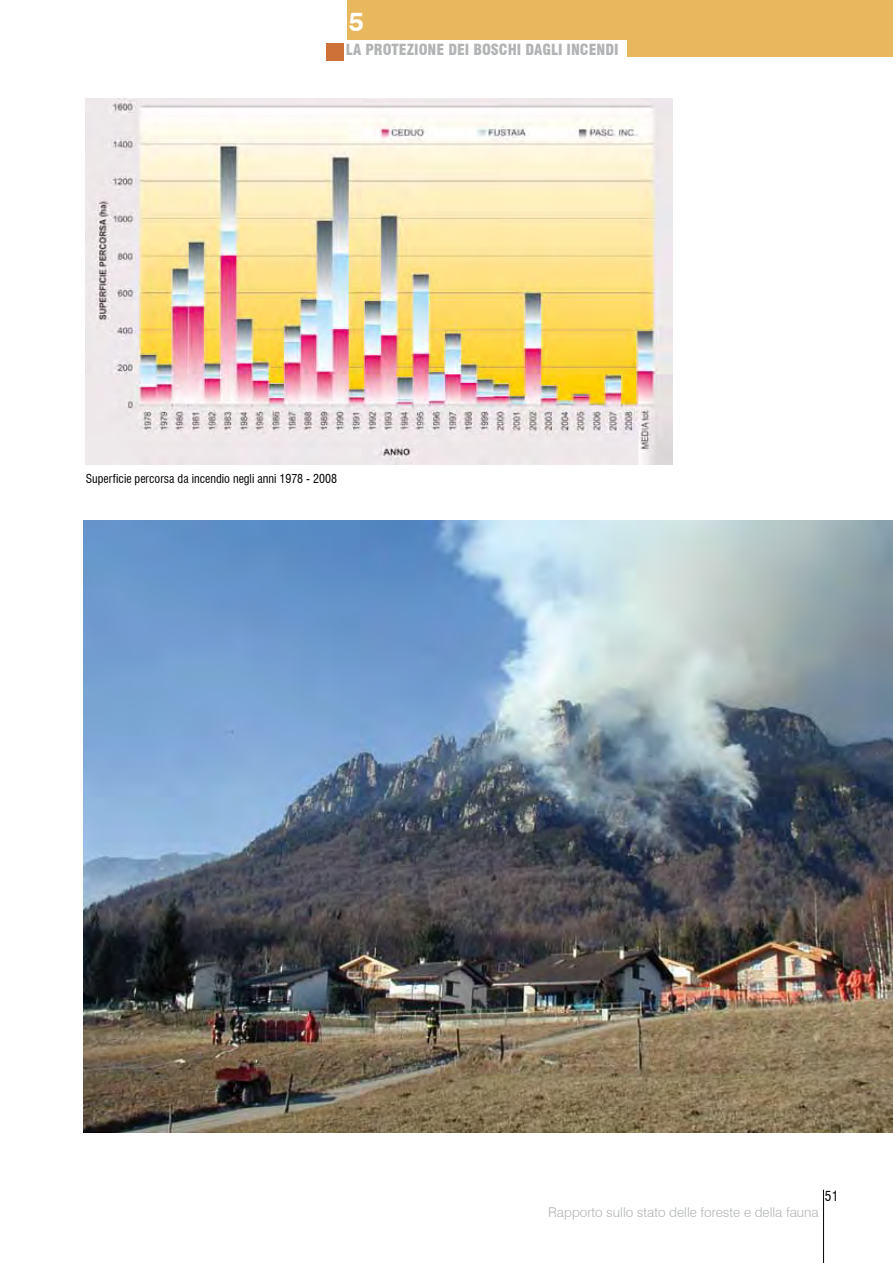
<style>
.page{position:relative;width:893px;height:1263px;background:#fff}
.page>*{position:absolute;margin:0;border:0;box-sizing:border-box;transform-origin:0 0}
.t1{font:700 27px "Swiss 721 BT";color:#fff}
.t2{font:900 condensed 15px "Swiss 721 BT";color:#b1b3b4}
.t3{font:300 13.5px "Swiss 721 BT";color:#b1b3b4}
.t4{font:condensed 13.5px "Swiss 721 BT";color:#000}
.t5{font:condensed 12px "Swiss 721 BT";color:#000}
</style>
<div class="page">
<hr style="left:823px;top:1190px;width:1px;height:73px;background:#000">
<img style="left:85px;top:98px;width:587px;height:367px">
<div style="left:347px;top:0;width:546px;height:56px;background:#e8b85e"></div>
<div style="left:339px;top:40px;width:288px;height:33px;background:#fff"></div>
<div style="left:326px;top:43px;width:17px;height:17px;background:#cd7138"></div>
<img style="left:84px;top:520px;width:809px;height:613px">
<h1 class="t1" style="left:349px;top:5px;width:17px">5</h1>
<p class="t2" style="left:346px;top:40px;width:274px">LA PROTEZIONE DEI BOSCHI DAGLI INCENDI</p>
<p class="t5" style="left:86px;top:471px;width:253px">Superficie percorsa da incendio negli anni 1978 - 2008</p>
<p class="t4" style="left:825px;top:1188px;width:15px">51</p>
<p class="t3" style="left:548px;top:1204px;width:272px">Rapporto sullo stato delle foreste e della fauna</p>
</div>
